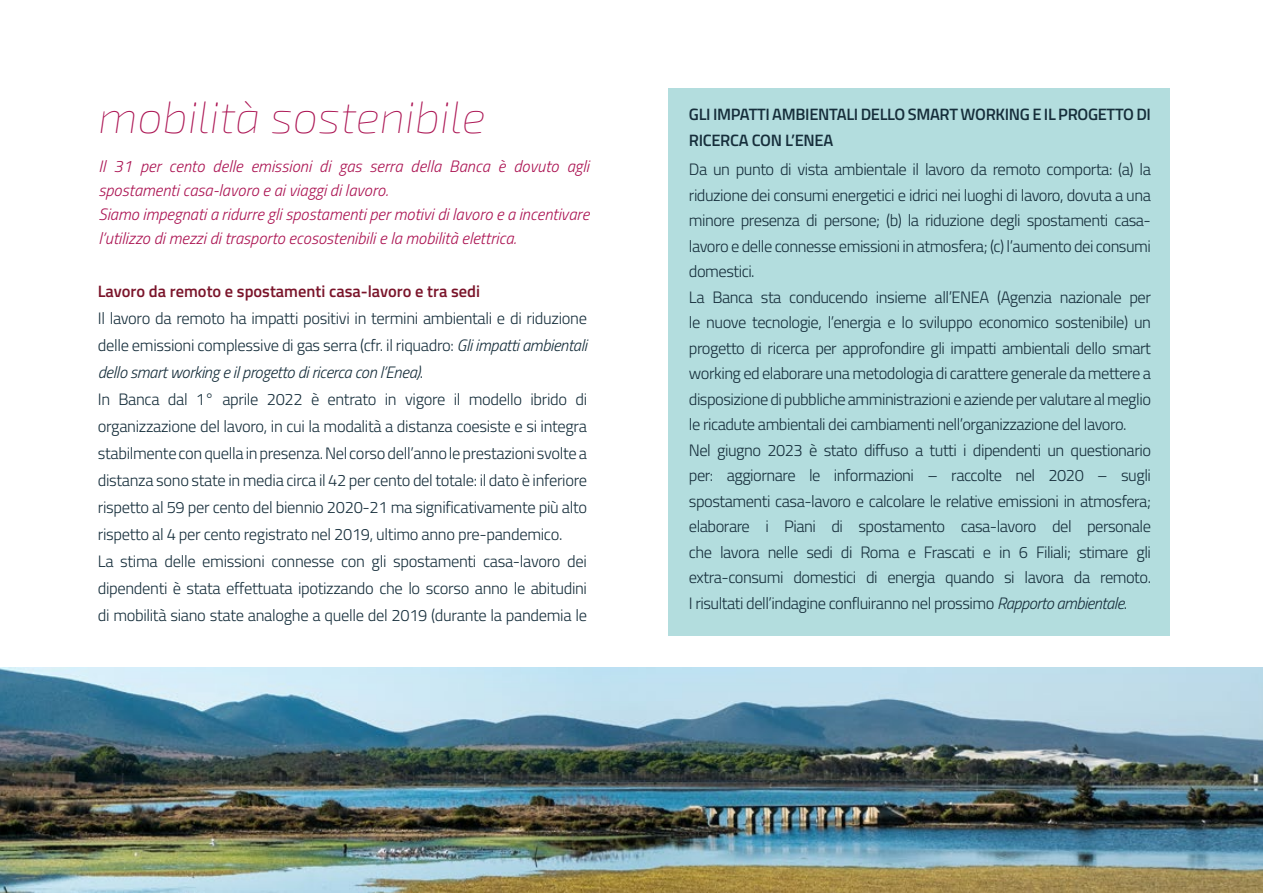
<style>
.page{position:relative;width:1263px;height:893px;background:#fff}
.page>*{position:absolute;margin:0;border:0;box-sizing:border-box;transform-origin:0 0}
.capitoli_2022{font:italic 100 45px "Exo 2";color:#ab1352}
.titoli_tabelle{font:300 16.5px/25.5px "Titillium";letter-spacing:-.03em;color:#162e3b;text-align:justify}
.testo_report_ambient{font:300 16.5px/27px "Titillium";letter-spacing:-.02em;color:#162e3b;text-align:justify}
.testo_report_ambient-2{font:italic 300 16.5px/24px "Titillium";color:#ab1352}
.titoli_tabelle-2{font:600 16.5px/25.5px "Titillium";letter-spacing:-.02em;color:#162e3b}
.testo_report_ambient-3{font:600 16.5px "Titillium";color:#7a142a}
.s1{font-style:italic}
</style>
<div class="page">
<div style="left:668px;top:89px;width:501px;height:547px;background:#b3ddde"></div>
<img style="left:0;top:667px;width:1263px;height:226px">
<h1 class="capitoli_2022" style="left:98px;top:87px;width:389px">mobilità sostenibile</h1>
<p class="testo_report_ambient-2" style="left:98px;top:153px;width:492px">Il 31 per cento delle emissioni di gas serra della Banca è dovuto agli spostamenti casa-lavoro e ai viaggi di lavoro.</p>
<p class="testo_report_ambient-2" style="left:98px;top:201px;width:492px">Siamo impegnati a ridurre gli spostamenti per motivi di lavoro e a incentivare l’utilizzo di mezzi di trasporto ecosostenibili e la mobilità elettrica.</p>
<p class="testo_report_ambient-3" style="left:98px;top:278px;width:384px">Lavoro da remoto e spostamenti casa-lavoro e tra sedi</p>
<p class="testo_report_ambient" style="left:98px;top:303px;width:491px">Il lavoro da remoto ha impatti positivi in termini ambientali e di riduzione delle emissioni complessive di gas serra (cfr. il riquadro: <span class="s1">Gli impatti ambientali dello smart working e il progetto di ricerca con l’Enea)</span>.</p>
<p class="testo_report_ambient" style="left:98px;top:384px;width:491px">In Banca dal 1° aprile 2022 è entrato in vigore il modello ibrido di organizzazione del lavoro, in cui la modalità a distanza coesiste e si integra stabilmente con quella in presenza. Nel corso dell’anno le prestazioni svolte a distanza sono state in media circa il 42 per cento del totale: il dato è inferiore rispetto al 59 per cento del biennio 2020-21 ma significativamente più alto rispetto al 4 per cento registrato nel 2019, ultimo anno pre-pandemico.</p>
<p class="testo_report_ambient" style="left:98px;top:546px;width:491px">La stima delle emissioni connesse con gli spostamenti casa-lavoro dei dipendenti è stata effettuata ipotizzando che lo scorso anno le abitudini di mobilità siano state analoghe a quelle del 2019 (durante la pandemia le</p>
<p class="titoli_tabelle-2" style="left:689px;top:101px;width:464px">GLI IMPATTI AMBIENTALI DELLO SMART WORKING E IL PROGETTO DI<br>RICERCA CON L’ENEA</p>
<p class="titoli_tabelle" style="left:689px;top:156px;width:464px">Da un punto di vista ambientale il lavoro da remoto comporta: (a) la riduzione dei consumi energetici e idrici nei luoghi di lavoro, dovuta a una minore presenza di persone; (b) la riduzione degli spostamenti casa&shy;lavoro e delle connesse emissioni in atmosfera; (c) l’aumento dei consumi domestici.</p>
<p class="titoli_tabelle" style="left:689px;top:284px;width:464px">La Banca sta conducendo insieme all’ENEA (Agenzia nazionale per le nuove tecnologie, l’energia e lo sviluppo economico sostenibile) un progetto di ricerca per approfondire gli impatti ambientali dello smart working ed elaborare una metodologia di carattere generale da mettere a disposizione di pubbliche amministrazioni e aziende per valutare al meglio le ricadute ambientali dei cambiamenti nell’organizzazione del lavoro.</p>
<p class="titoli_tabelle" style="left:689px;top:437px;width:464px">Nel giugno 2023 è stato diffuso a tutti i dipendenti un questionario per: aggiornare le informazioni – raccolte nel 2020 – sugli spostamenti casa-lavoro e calcolare le relative emissioni in atmosfera; elaborare i Piani di spostamento casa-lavoro del personale che lavora nelle sedi di Roma e Frascati e in 6 Filiali; stimare gli extra-consumi domestici di energia quando si lavora da remoto.<br>I risultati dell’indagine confluiranno nel prossimo <span class="s1">Rapporto ambientale</span>.</p>
</div>
